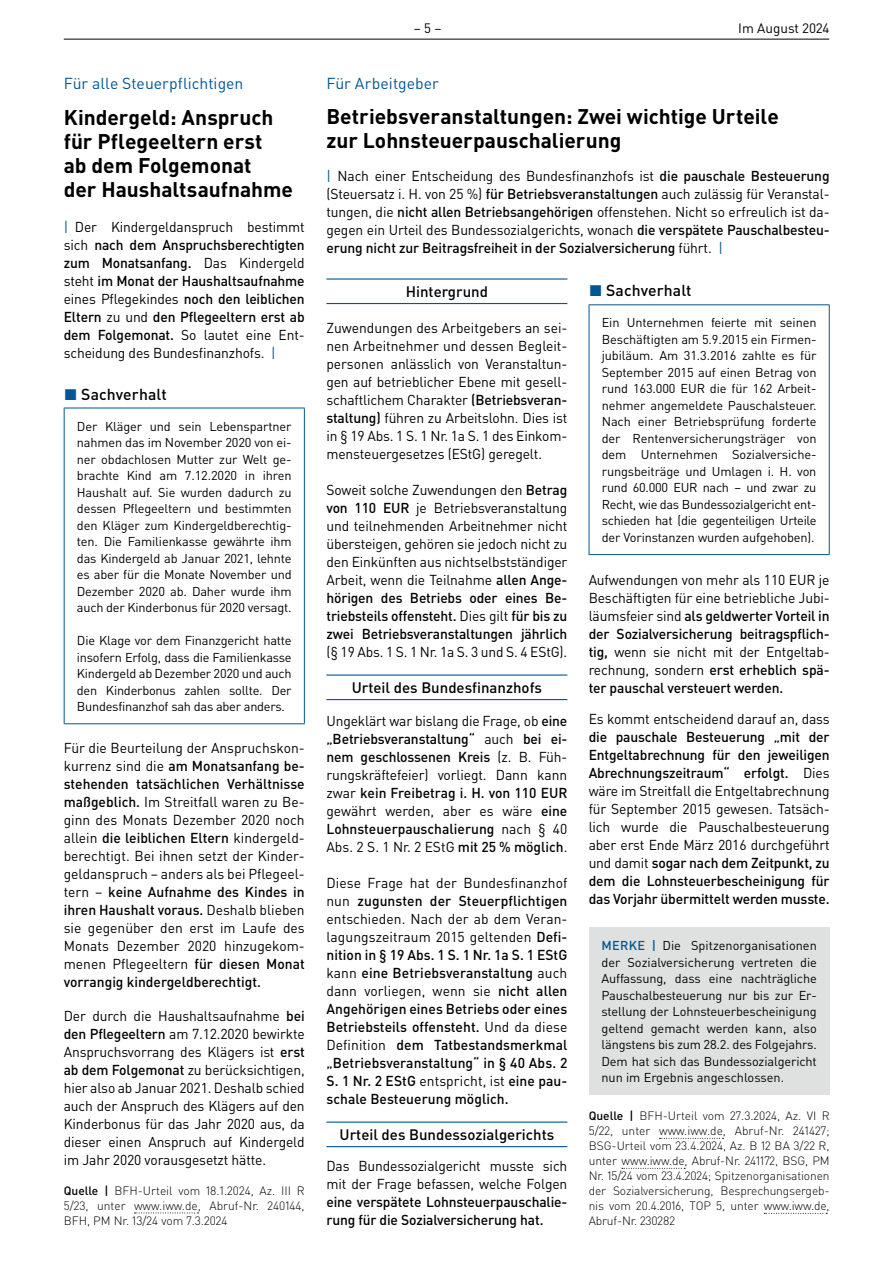
<style>
.page{position:relative;width:893px;height:1263px;background:#fff}
.page>*{position:absolute;margin:0;border:0;box-sizing:border-box;transform-origin:0 0}
.t1{font:700 21px/24px "DIN Pro";color:#000001}
.t2{font:15.75px "DIN Pro";color:#015695}
.t3{font:500 15.75px "DIN Pro";letter-spacing:.005em;color:#000001}
.t4{font:500 15px "DIN Pro";color:#000001}
.t5{font:14.25px/18px "DIN Pro";letter-spacing:-.01em;color:#000001;text-align:justify}
.t6{font:500 14.25px/18px "DIN Pro";letter-spacing:-.01em;color:#000001;text-align:justify}
.t7{font:13.5px "DIN Pro";color:#000001}
.t8{font:12.75px/16.5px "DIN Pro";letter-spacing:-.015em;color:#000001;text-align:justify}
.t9{font:300 12px/15px "DIN Pro";letter-spacing:-.01em;color:#000001;text-align:justify}
.s1{font-weight:400;color:#015695}
.s2{font-weight:400}
.s3{color:#015695}
.s4{font-weight:500}
.s5{font-weight:500;color:#015695}
</style>
<div class="page">
<hr style="left:64px;top:39px;width:765px;height:1px;background:#000001">
<hr style="left:326px;top:278px;width:241px;height:2px;background:#015695">
<hr style="left:326px;top:303px;width:241px;height:1px;background:#015695">
<hr style="left:326px;top:674px;width:241px;height:2px;background:#015695">
<hr style="left:326px;top:699px;width:241px;height:1px;background:#015695">
<hr style="left:326px;top:1121px;width:241px;height:2px;background:#015695">
<hr style="left:326px;top:1146px;width:241px;height:1px;background:#015695">
<svg style="left:659px;top:1138px;width:65px;height:1px"></svg>
<svg style="left:622px;top:1168px;width:63px;height:1px"></svg>
<svg style="left:764px;top:1213px;width:63px;height:1px"></svg>
<hr style="left:589px;top:304px;width:241px;height:1px;background:#015695">
<hr style="left:589px;top:305px;width:1px;height:249px;background:#015695">
<hr style="left:829px;top:305px;width:1px;height:249px;background:#015695">
<hr style="left:589px;top:554px;width:241px;height:1px;background:#015695">
<div style="left:589px;top:928px;width:241px;height:167px;background:#dfe1e1"></div>
<svg style="left:134px;top:1212px;width:65px;height:1px"></svg>
<hr style="left:64px;top:408px;width:241px;height:1px;background:#015695">
<hr style="left:64px;top:408px;width:1px;height:315px;background:#015695">
<hr style="left:304px;top:408px;width:1px;height:315px;background:#015695">
<hr style="left:64px;top:723px;width:241px;height:1px;background:#015695">
<p class="t2" style="left:64px;top:73px;width:181px">Für alle Steuerpflichtigen</p>
<h1 class="t1" style="left:64px;top:105px;width:231px">Kindergeld: Anspruch für Pflegeeltern erst<br>ab dem Folgemonat<br>der Haushaltsaufnahme</h1>
<p class="t6" style="left:64px;top:217px;width:242px"><span class="s1">|</span> <span class="s2">Der Kindergeldanspruch bestimmt sich</span> nach dem Anspruchsberechtigten zum Monatsanfang. <span class="s2">Das Kindergeld steht</span> im Monat der Haushaltsaufnahme <span class="s2">eines Pflegekindes</span> noch den leiblichen Eltern <span class="s2">zu und</span> den Pflegeeltern erst ab dem Folgemonat. <span class="s2">So lautet eine Ent&shy;scheidung des Bundesfinanzhofs.</span> <span class="s1">|</span></p>
<p class="t3" style="left:64px;top:383px;width:104px"><span class="s3">◼</span> Sachverhalt</p>
<p class="t8" style="left:77px;top:417px;width:216px">Der Kläger und sein Lebenspartner nahmen das im November 2020 von ei&shy;ner obdachlosen Mutter zur Welt ge&shy;brachte Kind am 7.12.2020 in ihren Haushalt auf. Sie wurden dadurch zu dessen Pflegeeltern und bestimmten den Kläger zum Kindergeldberechtig&shy;ten. Die Familienkasse gewährte ihm das Kindergeld ab Januar 2021, lehnte es aber für die Monate November und Dezember 2020 ab. Daher wurde ihm auch der Kinderbonus für 2020 versagt.</p>
<p class="t8" style="left:77px;top:632px;width:216px">Die Klage vor dem Finanzgericht hatte insofern Erfolg, dass die Familienkasse Kindergeld ab Dezember 2020 und auch den Kinderbonus zahlen sollte. Der Bundesfinanzhof sah das aber anders.</p>
<p class="t5" style="left:64px;top:738px;width:242px">Für die Beurteilung der Anspruchskon&shy;kurrenz sind die <span class="s4">am Monatsanfang be&shy;stehenden tatsächlichen Verhältnisse maßgeblich.</span> Im Streitfall waren zu Be&shy;ginn des Monats Dezember 2020 noch allein <span class="s4">die leiblichen Eltern</span> kindergeld&shy;berechtigt. Bei ihnen setzt der Kinder&shy;geldanspruch – anders als bei Pflegeel&shy;tern – <span class="s4">keine Aufnahme des Kindes in ihren Haushalt voraus.</span> Deshalb blieben sie gegenüber den erst im Laufe des Monats Dezember 2020 hinzugekom&shy;menen Pflegeeltern <span class="s4">für diesen Monat vorrangig kindergeldberechtigt.</span></p>
<p class="t5" style="left:64px;top:1006px;width:242px">Der durch die Haushaltsaufnahme <span class="s4">bei den Pflegeeltern</span> am 7.12.2020 bewirkte Anspruchsvorrang des Klägers ist <span class="s4">erst ab dem Folgemonat</span> zu berücksichtigen, hier also ab Januar 2021. Deshalb schied auch der Anspruch des Klägers auf den Kinderbonus für das Jahr 2020 aus, da dieser einen Anspruch auf Kindergeld im Jahr 2020 vorausgesetzt hätte.</p>
<p class="t9" style="left:64px;top:1182px;width:242px"><span class="s4">Quelle |</span> BFH-Urteil vom 18.1.2024, Az. III R 5/23, unter www.iww.de, Abruf-Nr. 240144, BFH, PM Nr. 13/24 vom 7.3.2024</p>
<p class="t7" style="left:414px;top:19px;width:29px">– 5 –</p>
<p class="t7" style="left:738px;top:19px;width:93px">Im August 2024</p>
<p class="t2" style="left:326px;top:73px;width:114px">Für Arbeitgeber</p>
<h1 class="t1" style="left:326px;top:103px;width:454px">Betriebsveranstaltungen: Zwei wichtige Urteile zur Lohnsteuerpauschalierung</h1>
<p class="t5" style="left:326px;top:166px;width:505px"><span class="s3">|</span> Nach einer Entscheidung des Bundesfinanzhofs ist <span class="s4">die pauschale Besteuerung </span>(Steuersatz i. H. von 25 %) <span class="s4">für Betriebsveranstaltungen</span> auch zulässig für Veranstal&shy;tungen, die <span class="s4">nicht allen Betriebsangehörigen</span> offenstehen. Nicht so erfreulich ist da&shy;gegen ein Urteil des Bundessozialgerichts, wonach <span class="s4">die verspätete Pauschalbesteu&shy;erung nicht zur Beitragsfreiheit in der Sozialversicherung</span> führt. <span class="s3">|</span></p>
<p class="t4" style="left:406px;top:281px;width:84px">Hintergrund</p>
<p class="t5" style="left:326px;top:318px;width:242px">Zuwendungen des Arbeitgebers an sei&shy;nen Arbeitnehmer und dessen Begleit&shy;personen anlässlich von Veranstaltun&shy;gen auf betrieblicher Ebene mit gesell&shy;schaftlichem Charakter <span class="s4">(Betriebsveran&shy;staltung)</span> führen zu Arbeitslohn. Dies ist in § 19 Abs. 1 S. 1 Nr. 1a S. 1 des Einkom&shy;mensteuergesetzes (EStG) geregelt.</p>
<p class="t5" style="left:326px;top:480px;width:242px">Soweit solche Zuwendungen den <span class="s4">Betrag von 110 EUR</span> je Betriebsveranstaltung und teilnehmenden Arbeitnehmer nicht übersteigen, gehören sie jedoch nicht zu den Einkünften aus nichtselbstständiger Arbeit, wenn die Teilnahme <span class="s4">allen Ange&shy;hörigen des Betriebs oder eines Be&shy;triebsteils offensteht.</span> Dies gilt <span class="s4">für bis zu zwei Betriebsveranstaltungen jährlich</span></p>
<p class="t5" style="left:326px;top:642px;width:242px">(§ 19 Abs. 1 S. 1 Nr. 1a S. 3 und S. 4 EStG).</p>
<p class="t4" style="left:352px;top:677px;width:192px">Urteil des Bundesfinanzhofs</p>
<p class="t5" style="left:326px;top:711px;width:242px">Ungeklärt war bislang die Frage, ob <span class="s4">eine „Betriebsveranstaltung“</span> auch <span class="s4">bei ei&shy;nem geschlossenen Kreis</span> (z. B. Füh&shy;rungskräftefeier) vorliegt. Dann kann zwar <span class="s4">kein Freibetrag i. H. von 110 EUR </span>gewährt werden, aber es wäre <span class="s4">eine Lohnsteuerpauschalierung</span> nach § 40<br>Abs. 2 S. 1 Nr. 2 EStG <span class="s4">mit 25 % möglich</span>.</p>
<p class="t6" style="left:326px;top:873px;width:242px"><span class="s2">Diese Frage hat der Bundesfinanzhof nun</span> zugunsten der Steuerpflichtigen <span class="s2">entschieden. Nach der ab dem Veran&shy;lagungszeitraum 2015 geltenden</span> Defi&shy;nition in § 19 Abs. 1 S. 1 Nr. 1a S. 1 EStG <span class="s2">kann</span> eine Betriebsveranstaltung <span class="s2">auch dann vorliegen, wenn sie</span> nicht allen Angehörigen eines Betriebs oder eines Betriebsteils offensteht. <span class="s2">Und da diese Definition</span> dem Tatbestandsmerkmal „Betriebsveranstaltung“ in § 40 Abs. 2<br>S. 1 Nr. 2 EStG <span class="s2">entspricht, ist</span> eine pau&shy;schale Besteuerung möglich.</p>
<p class="t4" style="left:340px;top:1124px;width:216px">Urteil des Bundessozialgerichts</p>
<p class="t5" style="left:326px;top:1156px;width:242px">Das Bundessozialgericht musste sich mit der Frage befassen, welche Folgen</p>
<p class="t6" style="left:326px;top:1192px;width:242px">eine verspätete Lohnsteuerpauschalie&shy;rung für die Sozialversicherung hat.</p>
<p class="t3" style="left:589px;top:280px;width:104px"><span class="s3">◼</span> Sachverhalt</p>
<p class="t8" style="left:602px;top:314px;width:216px">Ein Unternehmen feierte mit seinen Beschäftigten am 5.9.2015 ein Firmen&shy;jubiläum. Am 31.3.2016 zahlte es für September 2015 auf einen Betrag von rund 163.000 EUR die für 162 Arbeit&shy;nehmer angemeldete Pauschalsteuer.<br>Nach einer Betriebsprüfung forderte der Rentenversicherungsträger von dem Unternehmen Sozialversiche&shy;rungsbeiträge und Umlagen i. H. von rund 60.000 EUR nach – und zwar zu Recht, wie das Bundessozialgericht ent&shy;schieden hat (die gegenteiligen Urteile der Vorinstanzen wurden aufgehoben).</p>
<p class="t5" style="left:589px;top:570px;width:242px">Aufwendungen von mehr als 110 EUR je Beschäftigten für eine betriebliche Jubi&shy;läumsfeier sind <span class="s4">als geldwerter Vorteil in der Sozialversicherung beitragspflich&shy;tig,</span> wenn sie nicht mit der Entgeltab&shy;rechnung, sondern <span class="s4">erst erheblich spä&shy;ter pauschal versteuert werden.</span></p>
<p class="t5" style="left:589px;top:709px;width:242px">Es kommt entscheidend darauf an, dass</p>
<p class="t6" style="left:589px;top:727px;width:242px">die pauschale Besteuerung „mit der Entgeltabrechnung für den jeweiligen Abrechnungszeitraum“ erfolgt. <span class="s2">Dies wäre im Streitfall die Entgeltabrechnung für September 2015 gewesen. Tatsäch&shy;lich wurde die Pauschalbesteuerung aber erst Ende März 2016 durchgeführt und damit</span> sogar nach dem Zeitpunkt, zu dem die Lohnsteuerbescheinigung für das Vorjahr übermittelt werden musste.</p>
<p class="t8" style="left:601px;top:937px;width:217px"><span class="s5">MERKE |</span> Die Spitzenorganisationen der Sozialversicherung vertreten die Auffassung, dass eine nachträgliche Pauschalbesteuerung nur bis zur Er&shy;stellung der Lohnsteuerbescheinigung geltend gemacht werden kann, also längstens bis zum 28.2. des Folgejahrs.<br>Dem hat sich das Bundessozialgericht nun im Ergebnis angeschlossen.</p>
<p class="t9" style="left:589px;top:1108px;width:242px"><span class="s4">Quelle |</span> BFH-Urteil vom 27.3.2024, Az. VI R 5/22, unter www.iww.de, Abruf-Nr. 241427; BSG-Urteil vom 23.4.2024, Az. B 12 BA 3/22 R, unter www.iww.de, Abruf-Nr. 241172, BSG, PM Nr. 15/24 vom 23.4.2024; Spitzenorganisationen der Sozialversicherung, Besprechungsergeb&shy;nis vom 20.4.2016, TOP 5, unter www.iww.de, Abruf-Nr. 230282</p>
</div>
